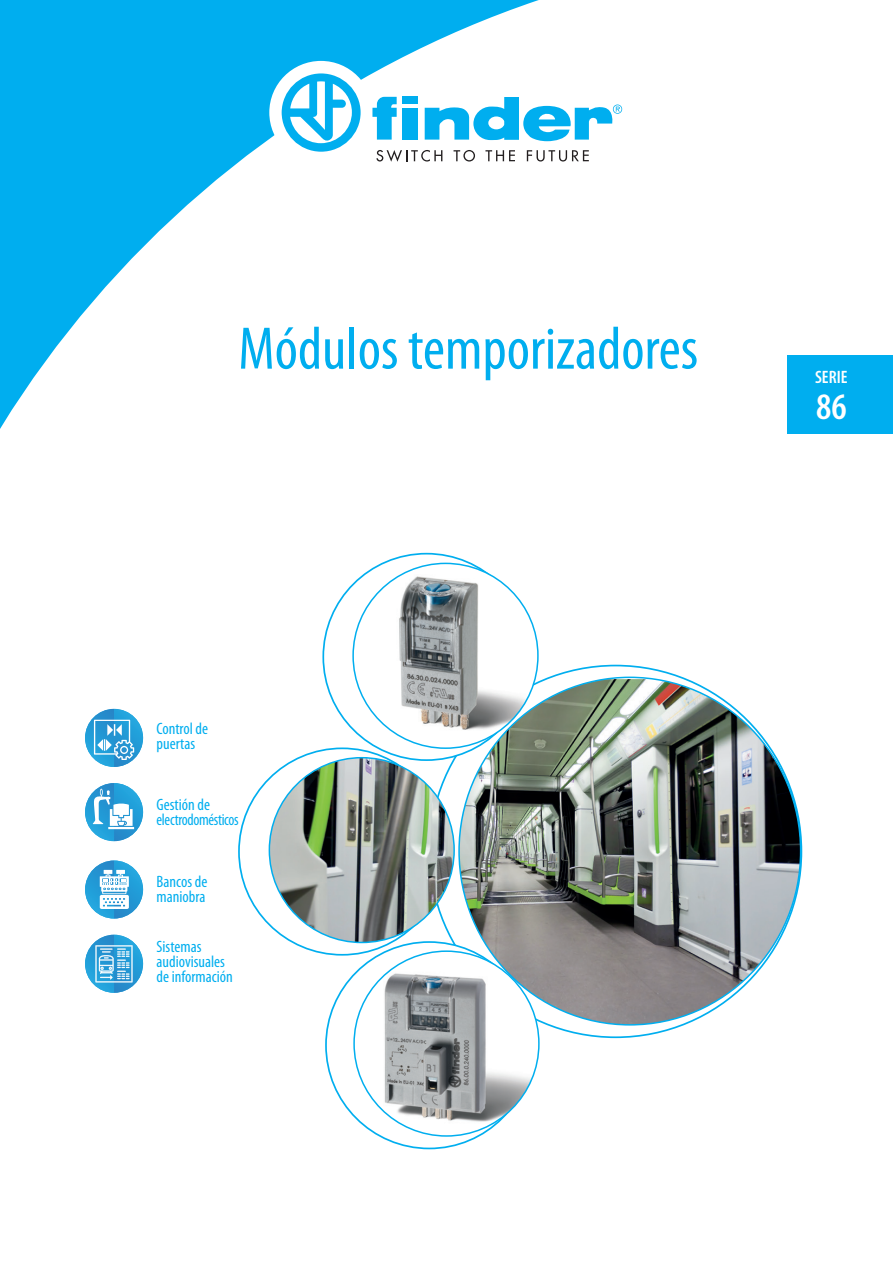
<style>
.page{position:relative;width:893px;height:1263px;background:#fff}
.page>*{position:absolute;margin:0;border:0;box-sizing:border-box;transform-origin:0 0}
.t1{font:condensed 60.6px "Myriad Pro";color:#00aeef}
.t2{font:600 condensed 37.5px "Myriad Pro";color:#fff}
.t3{font:600 condensed 18px "Myriad Pro";color:#fff}
.t4{font:condensed 16.5px/15px "Myriad Pro";color:#00aeef}
.t5{font:condensed 16.5px/15px "Myriad Pro";letter-spacing:-.02em;color:#00aeef}
</style>
<div class="page">
<div style="left:787px;top:355px;width:106px;height:79px;background:#00aeef"></div>
<svg style="left:0;top:0;width:551px;height:429px"></svg>
<div style="left:269px;top:61px;width:104px;height:103px;background:#fff;border-radius:50%"></div>
<svg style="left:282px;top:73px;width:79px;height:79px"></svg>
<svg style="left:425px;top:97px;width:197px;height:44px"></svg>
<svg style="left:372px;top:97px;width:25px;height:43px"></svg>
<div style="left:403px;top:108px;width:15px;height:32px;background:#00aeef"></div>
<div style="left:403px;top:97px;width:15px;height:7px;background:#00aeef"></div>
<svg style="left:376px;top:150px;width:66px;height:12px"></svg>
<svg style="left:454px;top:150px;width:21px;height:12px"></svg>
<svg style="left:485px;top:150px;width:30px;height:11px"></svg>
<svg style="left:527px;top:150px;width:62px;height:12px"></svg>
<img style="left:379px;top:563px;width:158px;height:185px">
<img style="left:459px;top:679px;width:342px;height:346px">
<img style="left:85px;top:783px;width:58px;height:58px">
<svg style="left:93px;top:789px;width:41px;height:40px"></svg>
<img style="left:85px;top:935px;width:58px;height:58px">
<svg style="left:95px;top:945px;width:38px;height:37px"></svg>
<img style="left:85px;top:709px;width:58px;height:58px">
<svg style="left:94px;top:720px;width:40px;height:40px"></svg>
<img style="left:85px;top:860px;width:58px;height:58px">
<svg style="left:100px;top:870px;width:29px;height:39px"></svg>
<div style="left:354px;top:951px;width:185px;height:185px;background:#fff;border-radius:50%"></div>
<img style="left:371px;top:959px;width:168px;height:176px">
<img style="left:269px;top:758px;width:185px;height:184px;border-radius:92px">
<h1 class="t1" style="left:238px;top:312px;width:461px">Módulos temporizadores</h1>
<p class="t3" style="left:815px;top:367px;width:34px">SЕRIE</p>
<h2 class="t2" style="left:816px;top:386px;width:32px">86</h2>
<p class="t4" style="left:157px;top:721px;width:53px">Control de puertas</p>
<p class="t5" style="left:157px;top:797px;width:84px">Gestión de electrodomésticos</p>
<p class="t4" style="left:157px;top:874px;width:52px">Bancos de maniobra</p>
<p class="t4" style="left:157px;top:939px;width:78px">Sistemas audiovisuales de información</p>
</div>
